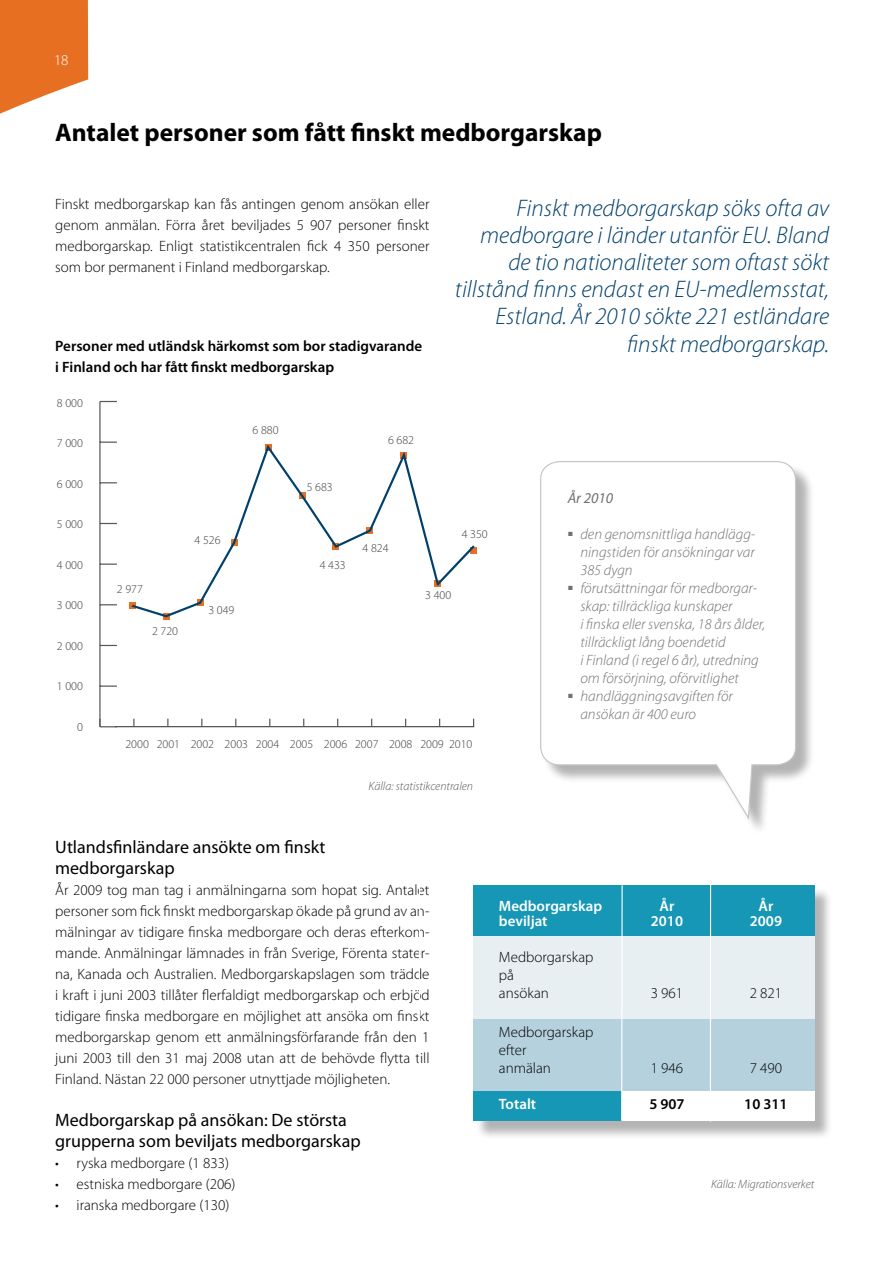
<style>
.page{position:relative;width:893px;height:1263px;background:#fff}
.page>*{position:absolute;margin:0;border:0;box-sizing:border-box;transform-origin:0 0}
.t1{font:700 25.5px "Myriad Pro";color:#000}
.t2{font:italic 300 24px/27.2px "Myriad Pro";color:#00406d;text-align:right}
.t3{font:18px/21px "Myriad Pro";color:#000}
.t4{font:300 15px/21px "Myriad Pro";color:#000;text-align:justify}
.t5{font:italic 300 15px/18px "Myriad Pro";color:#707172}
.t6{font:600 15px "Myriad Pro";color:#000}
.t7{font:600 15px "Myriad Pro";color:#fff}
.t8{font:italic 15px "Myriad Pro";color:#707172}
.t9{font:300 15px "Myriad Pro";color:#fff}
.t10{font:300 12px "Myriad Pro";color:#3e3d40}
.t11{font:italic 300 12px "Myriad Pro";color:#58585a}
</style>
<div class="page">
<svg style="left:0;top:0;width:89px;height:114px"></svg>
<svg style="left:133px;top:719px;width:2px;height:7px"></svg>
<hr style="left:99px;top:401px;width:2px;height:326px;background:#58585a">
<svg style="left:99px;top:719px;width:16px;height:8px"></svg>
<svg style="left:101px;top:685px;width:16px;height:2px"></svg>
<svg style="left:101px;top:645px;width:16px;height:1px"></svg>
<svg style="left:101px;top:604px;width:16px;height:1px"></svg>
<svg style="left:101px;top:563px;width:16px;height:2px"></svg>
<svg style="left:101px;top:523px;width:16px;height:1px"></svg>
<svg style="left:101px;top:482px;width:16px;height:1px"></svg>
<svg style="left:101px;top:442px;width:16px;height:1px"></svg>
<svg style="left:101px;top:401px;width:16px;height:1px"></svg>
<div style="left:129px;top:602px;width:6px;height:7px;background:#e66f21"></div>
<svg style="left:163px;top:617px;width:6px;height:2px"></svg>
<svg style="left:131px;top:445px;width:304px;height:172px"></svg>
<hr style="left:115px;top:726px;width:359px;height:1px;background:#58585a">
<svg style="left:435px;top:545px;width:42px;height:42px"></svg>
<div style="left:476px;top:888px;width:357px;height:252px;background:#000;opacity:.3"></div>
<div style="left:473px;top:885px;width:342px;height:236px;background:#fff"></div>
<div style="left:473px;top:1091px;width:149px;height:29px;background:#1697b6"></div>
<div style="left:473px;top:1014px;width:342px;height:77px;background:#b6d1de"></div>
<div style="left:473px;top:936px;width:342px;height:82px;background:#e7eff3"></div>
<div style="left:473px;top:885px;width:342px;height:50px;background:#1697b6"></div>
<hr style="left:710px;top:884px;width:1px;height:237px;background:#fff">
<div style="left:542px;top:463px;width:273px;height:374px;background:#000;opacity:.3"></div>
<svg style="left:540px;top:461px;width:257px;height:361px"></svg>
<hr style="left:621px;top:885px;width:2px;height:236px;background:#fff">
<p class="t9" style="left:54px;top:52px;width:16px">18</p>
<h1 class="t1" style="left:55px;top:116px;width:548px">Antalet personer som fått finskt medborgarskap</h1>
<p class="t4" style="left:55px;top:194px;width:376px">Finskt medborgarskap kan fås antingen genom ansökan eller genom anmälan. Förra året beviljades 5 907 personer finskt medborgarskap. Enligt statistikcentralen fick 4 350 personer som bor permanent i Finland medborgarskap.</p>
<h2 class="t2" style="left:455px;top:195px;width:376px">Finskt medborgarskap söks ofta av medborgare i länder utanför EU. Bland de tio nationaliteter som oftast sökt tillstånd finns endast en EU-medlemsstat, Estland. År 2010 sökte 221 estländare</h2>
<p class="t6" style="left:55px;top:337px;width:368px">Personer med utländsk härkomst som bor stadigvarande</p>
<h2 class="t2" style="left:627px;top:331px;width:203px">finskt medborgarskap.</h2>
<p class="t6" style="left:55px;top:358px;width:280px">i Finland och har fått finskt medborgarskap</p>
<p class="t10" style="left:57px;top:396px;width:28px">8 000</p>
<p class="t10" style="left:57px;top:436px;width:28px">7 000</p>
<p class="t10" style="left:57px;top:477px;width:28px">6 000</p>
<p class="t10" style="left:57px;top:517px;width:28px">5 000</p>
<p class="t10" style="left:57px;top:558px;width:28px">4 000</p>
<p class="t10" style="left:57px;top:598px;width:28px">3 000</p>
<p class="t10" style="left:57px;top:639px;width:28px">2 000</p>
<p class="t10" style="left:57px;top:679px;width:28px">1 000</p>
<p class="t10" style="left:77px;top:720px;width:7px">0</p>
<p class="t10" style="left:253px;top:423px;width:28px">6 880</p>
<p class="t10" style="left:117px;top:583px;width:28px">2 977</p>
<p class="t10" style="left:152px;top:624px;width:28px">2 720</p>
<p class="t10" style="left:195px;top:534px;width:28px">4 526</p>
<p class="t10" style="left:208px;top:604px;width:28px">3 049</p>
<p class="t10" style="left:307px;top:480px;width:28px">5 683</p>
<p class="t10" style="left:320px;top:558px;width:28px">4 433</p>
<p class="t10" style="left:388px;top:434px;width:28px">6 682</p>
<p class="t10" style="left:362px;top:541px;width:28px">4 824</p>
<p class="t10" style="left:462px;top:527px;width:28px">4 350</p>
<p class="t10" style="left:425px;top:588px;width:28px">3 400</p>
<p class="t10" style="left:125px;top:737px;width:349px">2000 2001 2002 2003 2004 2005 2006 2007 2008 2009 2010</p>
<p class="t11" style="left:369px;top:779px;width:106px">Källa: statistikcentralen</p>
<p class="t8" style="left:568px;top:488px;width:47px">År 2010</p>
<p class="t5" style="left:580px;top:525px;width:176px;text-align:justify;text-indent:-13px"><sup>■</sup> den genomsnittliga handlägg&shy;ningstiden för ansökningar var 385 dygn</p>
<p class="t5" style="left:580px;top:579px;width:186px;text-indent:-13px"><sup>■</sup> förutsättningar för medborgar&shy;skap: tillräckliga kunskaper<br>i finska eller svenska, 18 års ålder, tillräckligt lång boendetid<br>i Finland (i regel 6 år), utredning om försörjning, oförvitlighet</p>
<p class="t5" style="left:580px;top:687px;width:154px;text-indent:-13px"><sup>■</sup> handläggningsavgiften för ansökan är 400 euro</p>
<p class="t3" style="left:55px;top:836px;width:272px">Utlandsfinländare ansökte om finskt medborgarskap</p>
<p class="t4" style="left:55px;top:879px;width:376px">År 2009 tog man tag i anmälningarna som hopat sig. Antalet personer som fick finskt medborgarskap ökade på grund av an&shy;mälningar av tidigare finska medborgare och deras efterkom&shy;mande. Anmälningar lämnades in från Sverige, Förenta stater&shy;na, Kanada och Australien. Medborgarskapslagen som trädde i kraft i juni 2003 tillåter flerfaldigt medborgarskap och erbjöd tidigare finska medborgare en möjlighet att ansöka om finskt medborgarskap genom ett anmälningsförfarande från den 1 juni 2003 till den 31 maj 2008 utan att de behövde flytta till Finland. Nästan 22 000 personer utnyttjade möjligheten.</p>
<p class="t3" style="left:55px;top:1109px;width:307px">Medborgarskap på ansökan: De största grupperna som beviljats medborgarskap</p>
<p class="t4" style="left:55px;top:1152px;width:175px">• ryska medborgare (1 833)</p>
<p class="t4" style="left:55px;top:1173px;width:182px">• estniska medborgare (206)</p>
<p class="t4" style="left:55px;top:1194px;width:176px">• iranska medborgare (130)</p>
<p class="t7" style="left:499px;top:896px;width:105px">Medborgarskap</p>
<p class="t7" style="left:660px;top:896px;width:16px">År</p>
<p class="t7" style="left:759px;top:896px;width:16px">År</p>
<p class="t7" style="left:499px;top:911px;width:50px">beviljat</p>
<p class="t7" style="left:651px;top:911px;width:34px">2010</p>
<p class="t7" style="left:750px;top:911px;width:34px">2009</p>
<p class="t4" style="left:499px;top:948px;width:96px;line-height:18px;text-align:left">Medborgarskap på<br>ansökan</p>
<p class="t4" style="left:651px;top:982px;width:34px">3 961</p>
<p class="t4" style="left:750px;top:982px;width:34px">2 821</p>
<p class="t4" style="left:499px;top:1023px;width:96px;line-height:18px;text-align:left">Medborgarskap efter<br>anmälan</p>
<p class="t4" style="left:651px;top:1057px;width:34px">1 946</p>
<p class="t4" style="left:750px;top:1057px;width:34px">7 490</p>
<p class="t7" style="left:499px;top:1094px;width:39px">Totalt</p>
<p class="t6" style="left:649px;top:1094px;width:37px">5 907</p>
<p class="t6" style="left:744px;top:1094px;width:45px">10 311</p>
<p class="t11" style="left:711px;top:1177px;width:105px">Källa: Migrationsverket</p>
</div>
